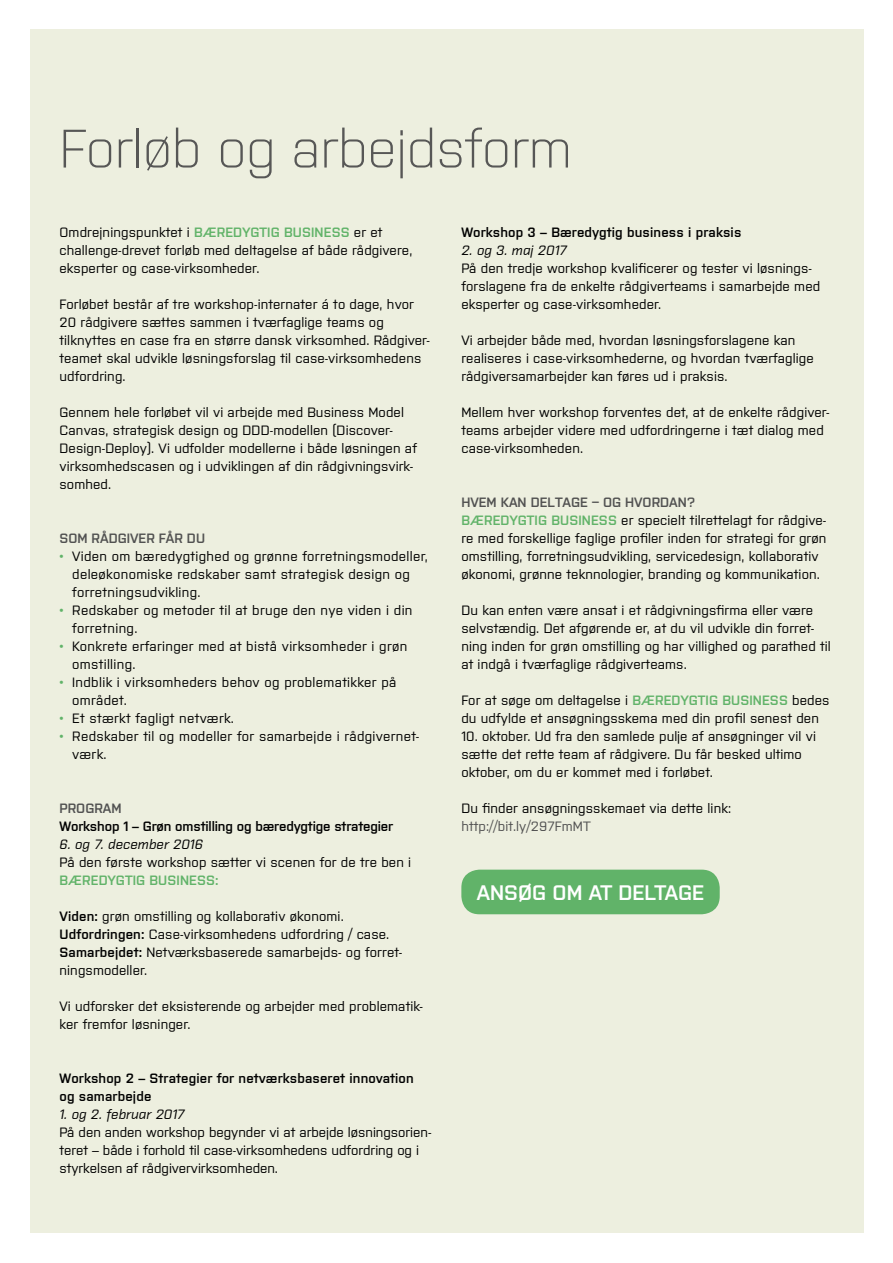
<style>
.page{position:relative;width:893px;height:1263px;background:#fff}
.page>*{position:absolute;margin:0;border:0;box-sizing:border-box;transform-origin:0 0}
.t1{font:300 54px "Purista";color:#575756}
.t2{font:600 21px "Purista";color:#fff}
.t3{font:500 13.5px/18px "Purista";letter-spacing:.01em;color:#000}
.t4{font:600 13.5px/18px "Purista";letter-spacing:.01em;color:#000}
.t5{font:italic 500 13.5px "Purista";letter-spacing:.01em;color:#000}
.t6{font:600 13.5px "Purista";letter-spacing:-.01em;color:#000}
.t7{font:600 13.5px "Purista";color:#515151}
.t8{font:500 13.5px "Purista";letter-spacing:.01em;color:#515151}
.t9{font:600 13.5px "Purista";letter-spacing:.01em;color:#61b369}
.s1{font-weight:600;color:#61b369}
.s2{color:#61b369}
.s3{font-weight:600}
.s4{font-weight:600;color:#515151}
</style>
<div class="page">
<div style="left:30px;top:30px;width:833px;height:1203px;background:#edefdf"></div>
<div style="left:461px;top:870px;width:259px;height:44px;background:#61b369;border-radius:18px"></div>
<h1 class="t1" style="left:60px;top:110px;width:514px">Forløb og arbejdsform</h1>
<p class="t3" style="left:60px;top:222px;width:354px">Omdrejningspunktet i <span class="s1">BÆREDYGTIG BUSINESS</span> er et challenge-drevet forløb med deltagelse af både rådgivere, eksperter og case-virksomheder.</p>
<p class="t3" style="left:60px;top:294px;width:372px">Forløbet består af tre workshop-internater á to dage, hvor 20 rådgivere sættes sammen i tværfaglige teams og tilknyttes en case fra en større dansk virksomhed. Rådgiver&shy;teamet skal udvikle løsningsforslag til case-virksomhedens udfordring.</p>
<p class="t3" style="left:60px;top:402px;width:359px">Gennem hele forløbet vil vi arbejde med Business Model Canvas, strategisk design og DDD-modellen (Discover-Design-Deploy). Vi udfolder modellerne i både løsningen af virksomhedscasen og i udviklingen af din rådgivningsvirk&shy;somhed.</p>
<p class="t7" style="left:60px;top:528px;width:147px">SOM RÅDGIVER FÅR DU</p>
<p class="t3" style="left:72px;top:546px;width:357px;text-indent:-13px"><span class="s2">•</span> Viden om bæredygtighed og grønne forretningsmodeller, deleøkonomiske redskaber samt strategisk design og forretningsudvikling.</p>
<p class="t3" style="left:72px;top:600px;width:342px;text-indent:-13px"><span class="s2">•</span> Redskaber og metoder til at bruge den nye viden i din forretning.</p>
<p class="t3" style="left:72px;top:636px;width:336px;text-indent:-13px"><span class="s2">•</span> Konkrete erfaringer med at bistå virksomheder i grøn omstilling.</p>
<p class="t3" style="left:72px;top:672px;width:326px;text-indent:-13px"><span class="s2">•</span> Indblik i virksomheders behov og problematikker på området.</p>
<p class="t3" style="left:60px;top:708px;width:176px"><span class="s2">•</span> Et stærkt fagligt netværk.</p>
<p class="t3" style="left:72px;top:726px;width:348px;text-indent:-13px"><span class="s2">•</span> Redskaber til og modeller for samarbejde i rådgivernet&shy;værk.</p>
<p class="t7" style="left:60px;top:798px;width:64px">PROGRAM</p>
<p class="t6" style="left:60px;top:816px;width:335px">Workshop 1 – Grøn omstilling og bæredygtige strategier</p>
<p class="t5" style="left:60px;top:834px;width:145px">6. og 7. december 2016</p>
<p class="t3" style="left:60px;top:852px;width:353px">På den første workshop sætter vi scenen for de tre ben i</p>
<p class="t9" style="left:60px;top:870px;width:161px">BÆREDYGTIG BUSINESS:</p>
<p class="t3" style="left:60px;top:906px;width:344px"><span class="s3">Viden:</span> grøn omstilling og kollaborativ økonomi.<br><span class="s3">Udfordringen:</span> Case-virksomhedens udfordring / case.<br><span class="s3">Samarbejdet:</span> Netværksbaserede samarbejds- og forret&shy;ningsmodeller.</p>
<p class="t3" style="left:60px;top:996px;width:365px">Vi udforsker det eksisterende og arbejder med problematik&shy;ker fremfor løsninger.</p>
<p class="t4" style="left:60px;top:1068px;width:356px">Workshop 2 – Strategier for netværksbaseret innovation og samarbejde</p>
<p class="t5" style="left:60px;top:1104px;width:127px">1. og 2. februar 2017</p>
<p class="t3" style="left:60px;top:1122px;width:374px">På den anden workshop begynder vi at arbejde løsningsorien&shy;teret – både i forhold til case-virksomhedens udfordring og i styrkelsen af rådgivervirksomheden.</p>
<p class="t4" style="left:461px;top:222px;width:282px">Workshop 3 – Bæredygtig business i praksis</p>
<p class="t5" style="left:461px;top:240px;width:107px">2. og 3. maj 2017</p>
<p class="t3" style="left:461px;top:258px;width:360px">På den tredje workshop kvalificerer og tester vi løsnings&shy;forslagene fra de enkelte rådgiverteams i samarbejde med eksperter og case-virksomheder.</p>
<p class="t3" style="left:461px;top:330px;width:354px">Vi arbejder både med, hvordan løsningsforslagene kan realiseres i case-virksomhederne, og hvordan tværfaglige rådgiversamarbejder kan føres ud i praksis.</p>
<p class="t3" style="left:461px;top:402px;width:370px">Mellem hver workshop forventes det, at de enkelte rådgiver&shy;teams arbejder videre med udfordringerne i tæt dialog med case-virksomheden.</p>
<p class="t3" style="left:461px;top:492px;width:367px"><span class="s4">HVEM KAN DELTAGE – OG HVORDAN?<br></span><span class="s1">BÆREDYGTIG BUSINESS</span> er specielt tilrettelagt for rådgive&shy;re med forskellige faglige profiler inden for strategi for grøn omstilling, forretningsudvikling, servicedesign, kollaborativ økonomi, grønne teknnologier, branding og kommunikation.</p>
<p class="t3" style="left:461px;top:600px;width:371px">Du kan enten være ansat i et rådgivningsfirma eller være selvstændig. Det afgørende er, at du vil udvikle din forret&shy;ning inden for grøn omstilling og har villighed og parathed til at indgå i tværfaglige rådgiverteams.</p>
<p class="t3" style="left:461px;top:690px;width:370px">For at søge om deltagelse i <span class="s1">BÆREDYGTIG BUSINESS</span> bedes du udfylde et ansøgningsskema med din profil senest den</p>
<p class="t3" style="left:461px;top:726px;width:356px">10. oktober. Ud fra den samlede pulje af ansøgninger vil vi sætte det rette team af rådgivere. Du får besked ultimo oktober, om du er kommet med i forløbet.</p>
<p class="t3" style="left:461px;top:798px;width:271px">Du finder ansøgningsskemaet via dette link:</p>
<p class="t8" style="left:461px;top:816px;width:131px">http://bit.ly/297FmMT</p>
<h2 class="t2" style="left:477px;top:877px;width:229px">ANSØG OM AT DELTAGE</h2>
</div>
